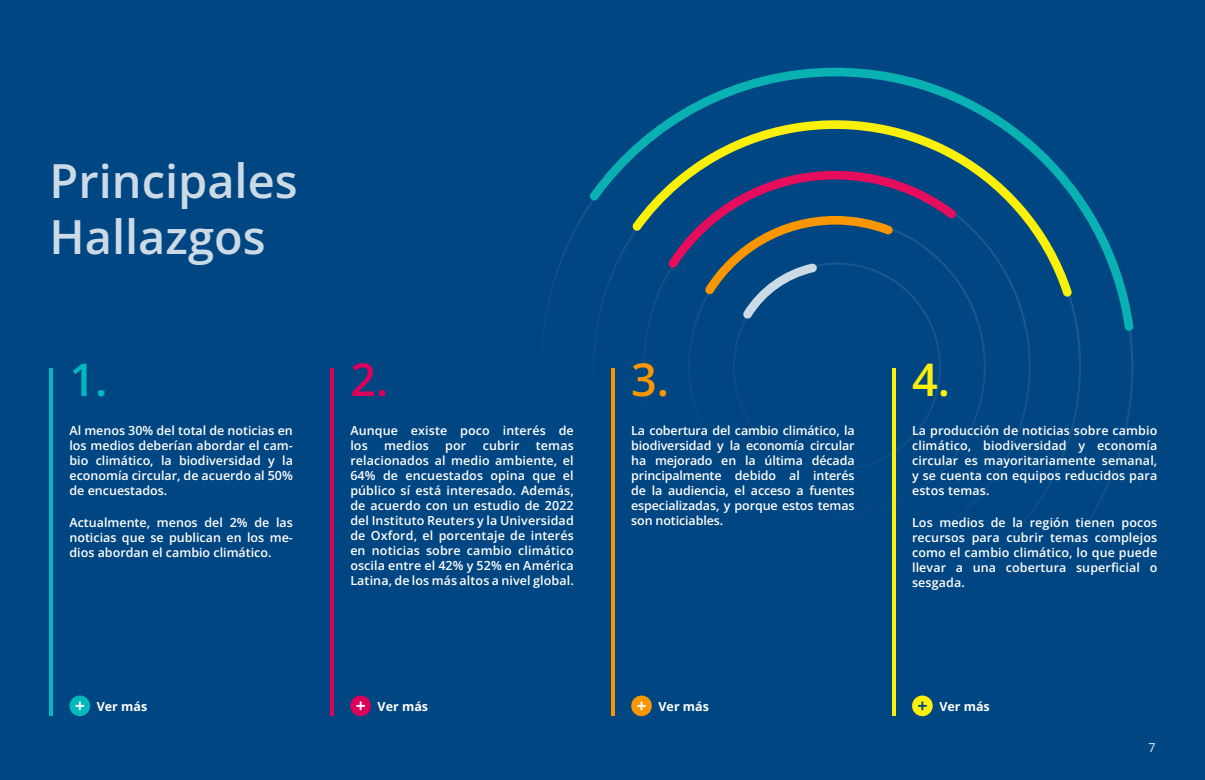
<style>
.page{position:relative;width:1205px;height:780px;background:#004682}
.page>*{position:absolute;margin:0;border:0;box-sizing:border-box;transform-origin:0 0}
.titular{font:600 47px "Open Sans";color:#ccdae6}
.titular-2{font:600 45px "Open Sans";color:#00b9be}
.titular-3{font:600 45px "Open Sans";color:#dc005a}
.titular-4{font:600 45px "Open Sans";color:#fa9600}
.titular-5{font:600 45px "Open Sans";color:#faf00a}
.cuerpo_texto{font:600 12.5px/15px "Open Sans";letter-spacing:.01em;color:#fff;text-align:justify}
.cuerpo_texto-2{font:700 12.5px "Open Sans";color:#fff}
.t1{font:500 12.5px "Open Sans";color:#ccdae6}
</style>
<div class="page">
<div style="left:69px;top:695px;width:21px;height:21px;background:#00b9be;border-radius:50%"></div>
<svg style="left:75px;top:701px;width:9px;height:9px"></svg>
<div style="left:350px;top:695px;width:21px;height:21px;background:#dc005a;border-radius:50%"></div>
<svg style="left:356px;top:701px;width:9px;height:9px"></svg>
<div style="left:631px;top:695px;width:21px;height:21px;background:#fa9600;border-radius:50%"></div>
<svg style="left:637px;top:701px;width:9px;height:9px"></svg>
<div style="left:912px;top:695px;width:20px;height:21px;background:#faf00a;border-radius:50%"></div>
<svg style="left:918px;top:701px;width:8px;height:9px"></svg>
<hr style="left:50px;top:369px;width:3px;height:347px;background:#00b9be">
<hr style="left:330px;top:369px;width:4px;height:347px;background:#dc005a">
<hr style="left:611px;top:369px;width:3px;height:347px;background:#fa9600">
<hr style="left:892px;top:369px;width:3px;height:347px;background:#faf00a">
<svg style="left:551px;top:205px;width:583px;height:459px"></svg>
<svg style="left:589px;top:68px;width:544px;height:263px"></svg>
<p class="titular" style="left:50px;top:149px;width:249px">Principales</p>
<p class="titular" style="left:50px;top:205px;width:217px">Hallazgos</p>
<p class="titular-2" style="left:69px;top:349px;width:40px">1.</p>
<p class="titular-3" style="left:350px;top:349px;width:40px">2.</p>
<p class="titular-4" style="left:631px;top:349px;width:40px">3.</p>
<p class="titular-5" style="left:912px;top:349px;width:40px">4.</p>
<p class="cuerpo_texto" style="left:69px;top:422px;width:225px">Al menos 30% del total de noticias en los medios deberían abordar el cam&shy;bio climático, la biodiversidad y la economía circular, de acuerdo al 50% de encuestados.</p>
<p class="cuerpo_texto" style="left:69px;top:515px;width:225px">Actualmente, menos del 2% de las noticias que se publican en los me&shy;dios abordan el cambio climático.</p>
<p class="cuerpo_texto" style="left:350px;top:422px;width:225px">Aunque existe poco interés de los</p>
<p class="cuerpo_texto" style="left:384px;top:437px;width:46px">medios</p>
<p class="cuerpo_texto" style="left:445px;top:437px;width:23px">por</p>
<p class="cuerpo_texto" style="left:483px;top:437px;width:38px">cubrir</p>
<p class="cuerpo_texto" style="left:350px;top:437px;width:225px;text-indent:186px">temas relacionados al medio ambiente, el 64% de encuestados opina que el público sí está interesado. Además, de acuerdo con un estudio de 2022 del Instituto Reuters y la Universidad de Oxford, el porcentaje de interés en noticias sobre cambio climático oscila entre el 42% y 52% en América Latina, de los más altos a nivel global.</p>
<p class="cuerpo_texto" style="left:631px;top:422px;width:225px">La cobertura del cambio climático, la biodiversidad y la economía circular ha mejorado en la última década principalmente debido al interés de la audiencia, el acceso a fuentes especializadas, y porque estos temas son noticiables.</p>
<p class="cuerpo_texto" style="left:912px;top:422px;width:247px">La producción de noticias sobre cambio climático, biodiversidad y economía circular es mayoritariamente semanal, y se cuenta con equipos reducidos para estos temas.</p>
<p class="cuerpo_texto" style="left:912px;top:515px;width:247px">Los medios de la región tienen pocos recursos para cubrir temas complejos como el cambio climático, lo que puede llevar a una cobertura superficial o sesgada.</p>
<p class="cuerpo_texto-2" style="left:97px;top:697px;width:52px">Ver más</p>
<p class="cuerpo_texto-2" style="left:378px;top:697px;width:52px">Ver más</p>
<p class="cuerpo_texto-2" style="left:658px;top:697px;width:52px">Ver más</p>
<p class="cuerpo_texto-2" style="left:939px;top:697px;width:52px">Ver más</p>
<p class="t1" style="left:1148px;top:739px;width:9px">7</p>
</div>
